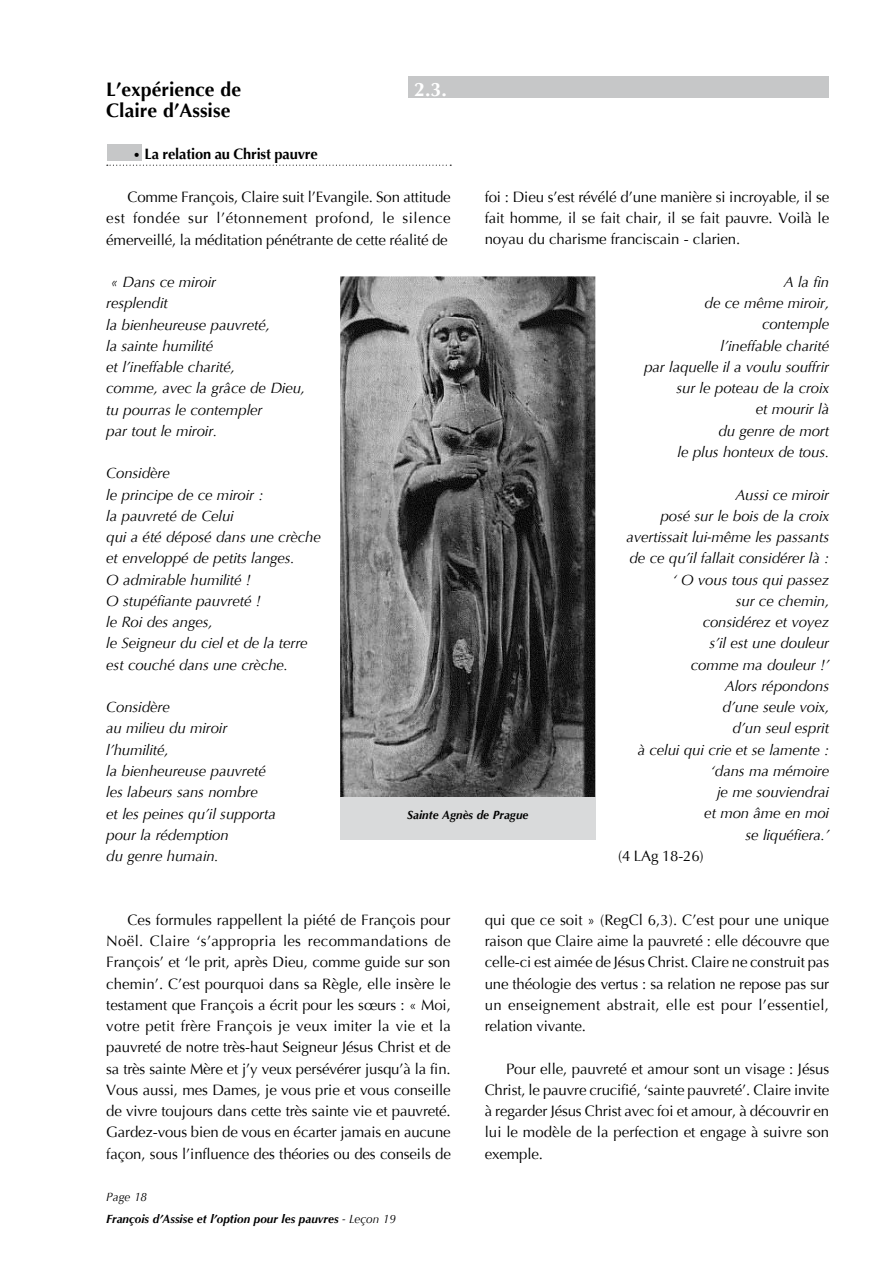
<style>
.page{position:relative;width:893px;height:1263px;background:#fff}
.page>*{position:absolute;margin:0;border:0;box-sizing:border-box;transform-origin:0 0}
.t1{font:700 19.5px "Optima";color:#000}
.t2{font:700 19.5px "Optima";color:#fff}
.t3{font:15px/21.3px "Optima";letter-spacing:-.01em;color:#000;text-align:justify}
.t4{font:italic 15px/21.3px "Optima";letter-spacing:-.01em;color:#000}
.t5{font:700 15px "Optima";letter-spacing:-.01em;color:#000}
.t6{font:italic 700 12px/21.3px "Optima";color:#000}
.s1{font-size:12px}
.s2{font-weight:400}
</style>
<div class="page">
<div style="left:408px;top:77px;width:421px;height:21px;background:#c6c7c8"></div>
<svg style="left:107px;top:165px;width:344px;height:1px"></svg>
<div style="left:108px;top:145px;width:34px;height:16px;background:#c6c7c8"></div>
<img style="left:340px;top:276px;width:255px;height:521px">
<div style="left:340px;top:797px;width:255px;height:43px;background:#d9dadb"></div>
<h1 class="t1" style="left:106px;top:78px;width:136px">L’expérience de</h1>
<h1 class="t2" style="left:414px;top:78px;width:34px">2.3.</h1>
<h1 class="t1" style="left:106px;top:99px;width:126px">Claire d’Assise</h1>
<p class="t5" style="left:133px;top:146px;width:186px"><span class="s1">•</span> La relation au Christ pauvre</p>
<p class="t3" style="left:106px;top:186px;width:346px;text-indent:21px">Comme François, Claire suit l’Evangile. Son attitude est fondée sur l’étonnement profond, le silence émerveillé, la méditation pénétrante de cette réalité de</p>
<p class="t3" style="left:485px;top:186px;width:346px">foi : Dieu s’est révélé d’une manière si incroyable, il se fait homme, il se fait chair, il se fait pauvre. Voilà le noyau du charisme franciscain - clarien.</p>
<p class="t4" style="left:106px;top:271px;width:200px">« Dans ce miroir<br>resplendit<br>la bienheureuse pauvreté,<br>la sainte humilité<br>et l’ineffable charité,<br>comme, avec la grâce de Dieu, tu pourras le contempler<br>par tout le miroir.</p>
<p class="t4" style="left:106px;top:463px;width:216px">Considère<br>le principe de ce miroir :<br>la pauvreté de Celui<br>qui a été déposé dans une crèche et enveloppé de petits langes.<br>O admirable humilité !<br>O stupéfiante pauvreté !<br>le Roi des anges,<br>le Seigneur du ciel et de la terre est couché dans une crèche.</p>
<p class="t4" style="left:106px;top:697px;width:171px">Considère<br>au milieu du miroir l’humilité,<br>la bienheureuse pauvreté les labeurs sans nombre<br>et les peines qu’il supporta pour la rédemption<br>du genre humain.</p>
<p class="t6" style="left:407px;top:804px;width:123px">Sainte Agnès de Prague</p>
<p class="t4" style="left:644px;top:271px;width:187px;text-align:right">A la fin<br>de ce même miroir, contemple<br>l’ineffable charité<br>par laquelle il a voulu souffrir sur le poteau de la croix<br>et mourir là<br>du genre de mort<br>le plus honteux de tous.</p>
<p class="t4" style="left:627px;top:484px;width:204px;text-align:right">Aussi ce miroir<br>posé sur le bois de la croix avertissait lui-même les passants de ce qu’il fallait considérer là : ‘ O vous tous qui passez<br>sur ce chemin,<br>considérez et voyez<br>s’il est une douleur<br>comme ma douleur !’<br>Alors répondons<br>d’une seule voix,<br>d’un seul esprit<br>à celui qui crie et se lamente : ‘dans ma mémoire<br>je me souviendrai<br>et mon âme en moi<br>se liquéfiera.’</p>
<p class="t3" style="left:618px;top:845px;width:87px">(4 LAg 18-26)</p>
<p class="t3" style="left:106px;top:909px;width:346px;text-indent:21px">Ces formules rappellent la piété de François pour Noël. Claire ‘s’appropria les recommandations de François’ et ‘le prit, après Dieu, comme guide sur son chemin’. C’est pourquoi dans sa Règle, elle insère le testament que François a écrit pour les sœurs : « Moi, votre petit frère François je veux imiter la vie et la pauvreté de notre très-haut Seigneur Jésus Christ et de sa très sainte Mère et j’y veux persévérer jusqu’à la fin.<br>Vous aussi, mes Dames, je vous prie et vous conseille de vivre toujours dans cette très sainte vie et pauvreté.<br>Gardez-vous bien de vous en écarter jamais en aucune façon, sous l’influence des théories ou des conseils de</p>
<p class="t3" style="left:485px;top:909px;width:346px">qui que ce soit » (RegCl 6,3). C’est pour une unique raison que Claire aime la pauvreté : elle découvre que celle-ci est aimée de Jésus Christ. Claire ne construit pas une théologie des vertus : sa relation ne repose pas sur un enseignement abstrait, elle est pour l’essentiel, relation vivante.</p>
<p class="t3" style="left:485px;top:1058px;width:346px;text-indent:21px">Pour elle, pauvreté et amour sont un visage : Jésus Christ, le pauvre crucifié, ‘sainte pauvreté’. Claire invite à regarder Jésus Christ avec foi et amour, à découvrir en lui le modèle de la perfection et engage à suivre son exemple.</p>
<p class="t6" style="left:106px;top:1186px;width:291px"><span class="s2">Page 18<br></span>François d’Assise et l’option pour les pauvres <span class="s2">- Leçon 19</span></p>
</div>
